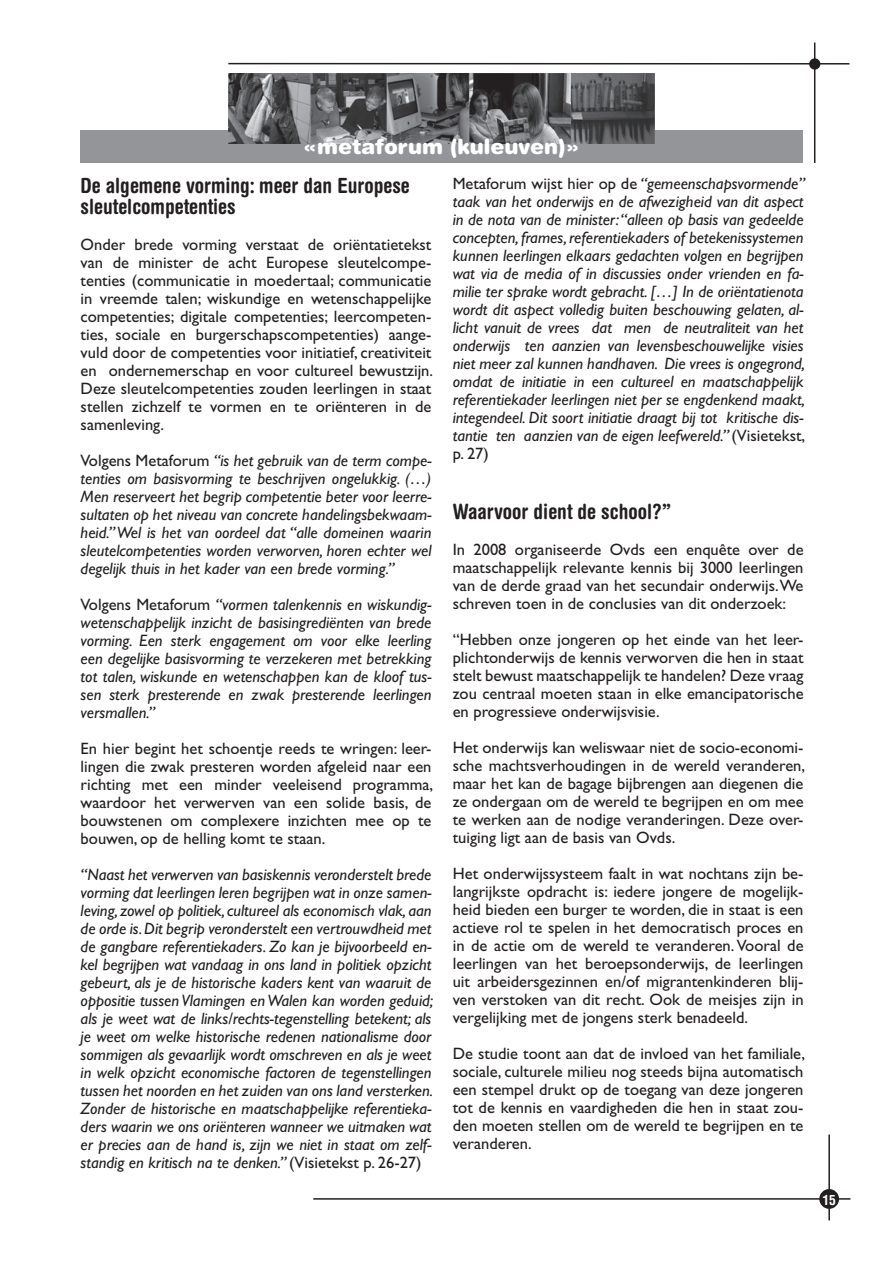
<style>
.page{position:relative;width:893px;height:1263px;background:#fff}
.page>*{position:absolute;margin:0;border:0;box-sizing:border-box;transform-origin:0 0}
.titre_secondaire{font:700 condensed 21px/21px "Helvetica Rounded LT Std";color:#231f20}
.texte_10_inter_11{font:900 21px "Helvetica Rounded LT Std";color:#fff}
.texte_10_inter_11-2{font:italic 16.5px/18px "Gill Sans Std";color:#231f20;text-align:justify}
.texte_10_inter_11-3{font:16.5px/18px "Gill Sans Std";color:#231f20;text-align:justify}
.t1{font:700 condensed 13.5px "Helvetica LT Std";color:#fff}
.s1{font-style:normal}
</style>
<div class="page">
<hr style="left:828px;top:1134px;width:2px;height:86px;background:#231f20">
<div style="left:819px;top:1189px;width:20px;height:20px;background:#231f20;border-radius:50%"></div>
<hr style="left:313px;top:1198px;width:537px;height:2px;background:#231f20">
<div style="left:80px;top:130px;width:723px;height:33px;background:#939598"></div>
<img style="left:228px;top:73px;width:426px;height:71px">
<hr style="left:228px;top:63px;width:621px;height:2px;background:#231f20">
<hr style="left:814px;top:43px;width:1px;height:120px;background:#231f20">
<div style="left:809px;top:58px;width:11px;height:12px;background:#231f20;border-radius:50%"></div>
<p class="texte_10_inter_11" style="left:303px;top:133px;width:278px">«metaforum (kuleuven)»</p>
<p class="titre_secondaire" style="left:81px;top:175px;width:331px">De algemene vorming: meer dan Europese sleutelcompetenties</p>
<p class="texte_10_inter_11-3" style="left:81px;top:236px;width:354px">Onder brede vorming verstaat de oriëntatietekst van de minister de acht Europese sleutelcompe&shy;tenties (communicatie in moedertaal; communicatie in vreemde talen; wiskundige en wetenschappelijke competenties; digitale competenties; leercompeten&shy;ties, sociale en burgerschapscompetenties) aange&shy;vuld door de competenties voor initiatief, creativiteit en ondernemerschap en voor cultureel bewustzijn.<br>Deze sleutelcompetenties zouden leerlingen in staat stellen zichzelf te vormen en te oriënteren in de samenleving.</p>
<p class="texte_10_inter_11-2" style="left:81px;top:452px;width:352px"><span class="s1">Volgens Metaforum</span> “is het gebruik van de term compe&shy;tenties om basisvorming te beschrijven ongelukkig. (…)<br>Men reserveert het begrip competentie beter voor leerre&shy;sultaten op het niveau van concrete handelingsbekwaam&shy;heid.” Wel is het van oordeel dat “alle domeinen waarin sleutelcompetenties worden verworven, horen echter wel degelijk thuis in het kader van een brede vorming.”</p>
<p class="texte_10_inter_11-2" style="left:81px;top:596px;width:352px"><span class="s1">Volgens Metaforum</span> “vormen talenkennis en wiskundig&shy;wetenschappelijk inzicht de basisingrediënten van brede vorming. Een sterk engagement om voor elke leerling een degelijke basisvorming te verzekeren met betrekking tot talen, wiskunde en wetenschappen kan de kloof tus&shy;sen sterk presterende en zwak presterende leerlingen versmallen.”</p>
<p class="texte_10_inter_11-3" style="left:81px;top:740px;width:354px">En hier begint het schoentje reeds te wringen: leer&shy;lingen die zwak presteren worden afgeleid naar een richting met een minder veeleisend programma, waardoor het verwerven van een solide basis, de bouwstenen om complexere inzichten mee op te bouwen, op de helling komt te staan.</p>
<p class="texte_10_inter_11-2" style="left:81px;top:866px;width:354px">“Naast het verwerven van basiskennis veronderstelt brede vorming dat leerlingen leren begrijpen wat in onze samen&shy;leving, zowel op politiek, cultureel als economisch vlak, aan de orde is. Dit begrip veronderstelt een vertrouwdheid met de gangbare referentiekaders. Zo kan je bijvoorbeeld en&shy;kel begrijpen wat vandaag in ons land in politiek opzicht gebeurt, als je de historische kaders kent van waaruit de oppositie tussen Vlamingen en Walen kan worden geduid; als je weet wat de links/rechts-tegenstelling betekent; als je weet om welke historische redenen nationalisme door sommigen als gevaarlijk wordt omschreven en als je weet in welk opzicht economische factoren de tegenstellingen tussen het noorden en het zuiden van ons land versterken.<br>Zonder de historische en maatschappelijke referentieka&shy;ders waarin we ons oriënteren wanneer we uitmaken wat er precies aan de hand is, zijn we niet in staat om zelf&shy;standig en kritisch na te denken.” <span class="s1">(Visietekst p. 26-27)</span></p>
<p class="texte_10_inter_11-2" style="left:453px;top:175px;width:354px"><span class="s1">Metaforum wijst hier op de</span> “gemeenschapsvormende” taak van het onderwijs en de afwezigheid van dit aspect in de nota van de minister: “alleen op basis van gedeelde concepten, frames, referentiekaders of betekenissystemen kunnen leerlingen elkaars gedachten volgen en begrijpen wat via de media of in discussies onder vrienden en fa&shy;milie ter sprake wordt gebracht. […] In de oriëntatienota wordt dit aspect volledig buiten beschouwing gelaten, al&shy;licht vanuit de vrees dat men de neutraliteit van het onderwijs ten aanzien van levensbeschouwelijke visies niet meer zal kunnen handhaven. Die vrees is ongegrond, omdat de initiatie in een cultureel en maatschappelijk referentiekader leerlingen niet per se engdenkend maakt, integendeel. Dit soort initiatie draagt bij tot kritische dis&shy;tantie ten aanzien van de eigen leefwereld.” <span class="s1">(Visietekst, p. 27)</span></p>
<p class="titre_secondaire" style="left:453px;top:501px;width:220px">Waarvoor dient de school?”</p>
<p class="texte_10_inter_11-3" style="left:453px;top:541px;width:352px">In 2008 organiseerde Ovds een enquête over de maatschappelijk relevante kennis bij 3000 leerlingen van de derde graad van het secundair onderwijs. We schreven toen in de conclusies van dit onderzoek:</p>
<p class="texte_10_inter_11-3" style="left:453px;top:631px;width:352px">“Hebben onze jongeren op het einde van het leer&shy;plichtonderwijs de kennis verworven die hen in staat stelt bewust maatschappelijk te handelen? Deze vraag zou centraal moeten staan in elke emancipatorische en progressieve onderwijsvisie.</p>
<p class="texte_10_inter_11-3" style="left:453px;top:739px;width:354px">Het onderwijs kan weliswaar niet de socio-economi&shy;sche machtsverhoudingen in de wereld veranderen, maar het kan de bagage bijbrengen aan diegenen die ze ondergaan om de wereld te begrijpen en om mee te werken aan de nodige veranderingen. Deze over&shy;tuiging ligt aan de basis van Ovds.</p>
<p class="texte_10_inter_11-3" style="left:453px;top:865px;width:352px">Het onderwijssysteem faalt in wat nochtans zijn be&shy;langrijkste opdracht is: iedere jongere de mogelijk&shy;heid bieden een burger te worden, die in staat is een actieve rol te spelen in het democratisch proces en in de actie om de wereld te veranderen. Vooral de leerlingen van het beroepsonderwijs, de leerlingen uit arbeidersgezinnen en/of migrantenkinderen blij&shy;ven verstoken van dit recht. Ook de meisjes zijn in vergelijking met de jongens sterk benadeeld.</p>
<p class="texte_10_inter_11-3" style="left:453px;top:1045px;width:354px">De studie toont aan dat de invloed van het familiale, sociale, culturele milieu nog steeds bijna automatisch een stempel drukt op de toegang van deze jongeren tot de kennis en vaardigheden die hen in staat zou&shy;den moeten stellen om de wereld te begrijpen en te veranderen.</p>
<p class="t1" style="left:822px;top:1191px;width:15px">15</p>
</div>
